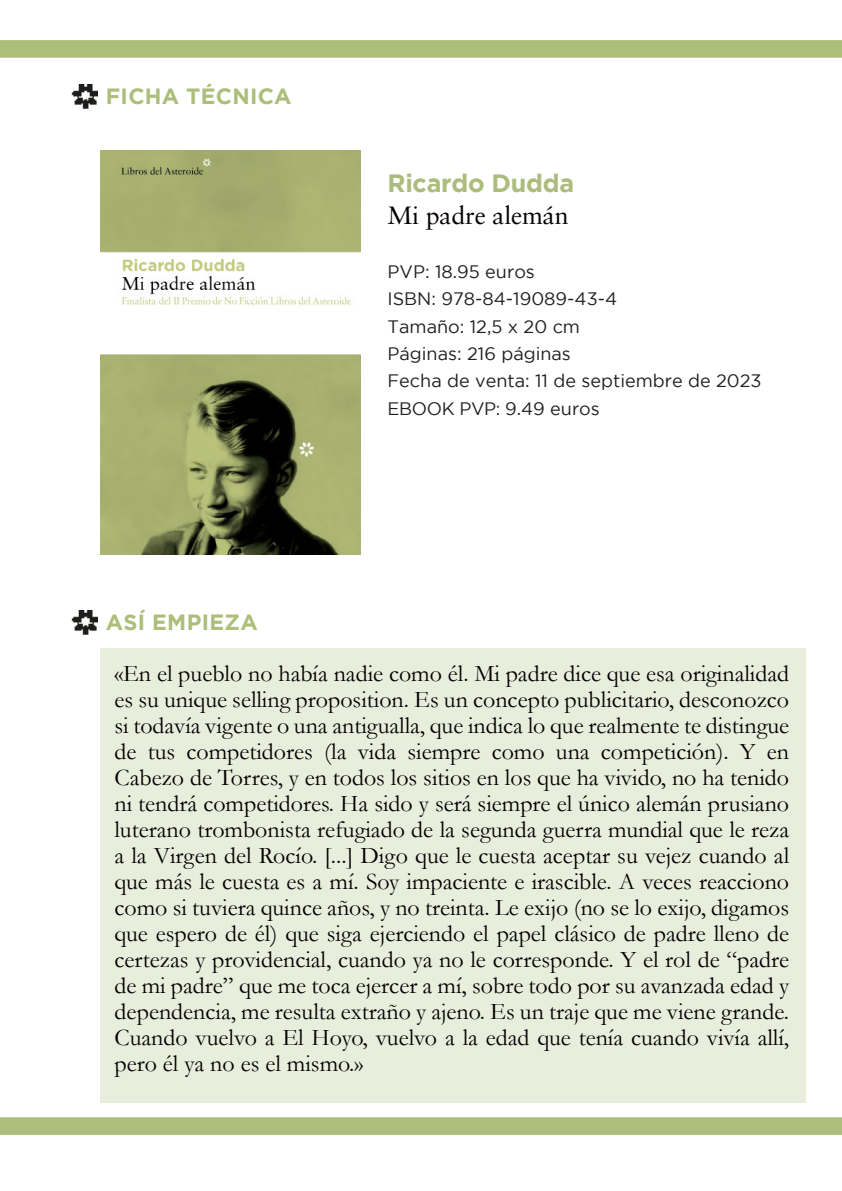
<style>
.page{position:relative;width:842px;height:1191px;background:#fff}
.page>*{position:absolute;margin:0;border:0;box-sizing:border-box;transform-origin:0 0}
.t1{font:25px "Sabon LT Std";letter-spacing:-.01em;color:#050000}
.t2{font:700 25px "Gotham";letter-spacing:-.01em;color:#acbc7c}
.t3{font:24px/26px "Garamond";color:#000;text-align:justify}
.t4{font:700 22px "Gotham";letter-spacing:.015em;color:#adbd7a}
.t5{font:18px "Gotham";color:#231f20}
.t6{font:18px "Gotham";letter-spacing:-.02em;color:#231f20}
</style>
<div class="page">
<img style="left:71px;top:84px;width:26px;height:25px">
<img style="left:71px;top:610px;width:26px;height:25px">
<div style="left:1px;top:1118px;width:841px;height:15px;background:#adbd7a"></div>
<div style="left:0;top:1117px;width:842px;height:17px;border:2px solid #adbd7a"></div>
<div style="left:1px;top:41px;width:840px;height:16px;background:#adbd7a"></div>
<div style="left:0;top:40px;width:842px;height:18px;border:2px solid #adbd7a"></div>
<img style="left:100px;top:150px;width:261px;height:404px">
<div style="left:100px;top:648px;width:706px;height:454px;background:#e8eddc"></div>
<p class="t4" style="left:106px;top:83px;width:187px">FICHA TÉCNICA</p>
<p class="t4" style="left:106px;top:610px;width:153px">ASÍ EMPIEZA</p>
<p class="t2" style="left:387px;top:169px;width:188px">Ricardo Dudda</p>
<p class="t1" style="left:387px;top:200px;width:183px">Mi padre alemán</p>
<p class="t5" style="left:387px;top:262px;width:149px">PVP: 18.95 euros</p>
<p class="t5" style="left:387px;top:289px;width:231px">ISBN: 978-84-19089-43-4</p>
<p class="t5" style="left:387px;top:316px;width:194px">Tamaño: 12,5 x 20 cm</p>
<p class="t5" style="left:387px;top:344px;width:185px">Páginas: 216 páginas</p>
<p class="t5" style="left:387px;top:371px;width:376px">Fecha de venta: 11 de septiembre de 2023</p>
<p class="t6" style="left:387px;top:398px;width:214px">EBOOK PVP: 9.49 euros</p>
<p class="t3" style="left:114px;top:660px;width:676px">«En el pueblo no había nadie como él. Mi padre dice que esa originalidad es su unique selling proposition. Es un concepto publicitario, desconozco si todavía vigente o una antigualla, que indica lo que realmente te distingue de tus competidores (la vida siempre como una competición). Y en Cabezo de Torres, y en todos los sitios en los que ha vivido, no ha tenido ni tendrá competidores. Ha sido y será siempre el único alemán prusiano luterano trombonista refugiado de la segunda guerra mundial que le reza a la Virgen del Rocío. [...] Digo que le cuesta aceptar su vejez cuando al que más le cuesta es a mí. Soy impaciente e irascible. A veces reacciono como si tuviera quince años, y no treinta. Le exijo (no se lo exijo, digamos que espero de él) que siga ejerciendo el papel clásico de padre lleno de certezas y providencial, cuando ya no le corresponde. Y el rol de “padre de mi padre” que me toca ejercer a mí, sobre todo por su avanzada edad y dependencia, me resulta extraño y ajeno. Es un traje que me viene grande.<br>Cuando vuelvo a El Hoyo, vuelvo a la edad que tenía cuando vivía allí, pero él ya no es el mismo.»</p>
</div>
